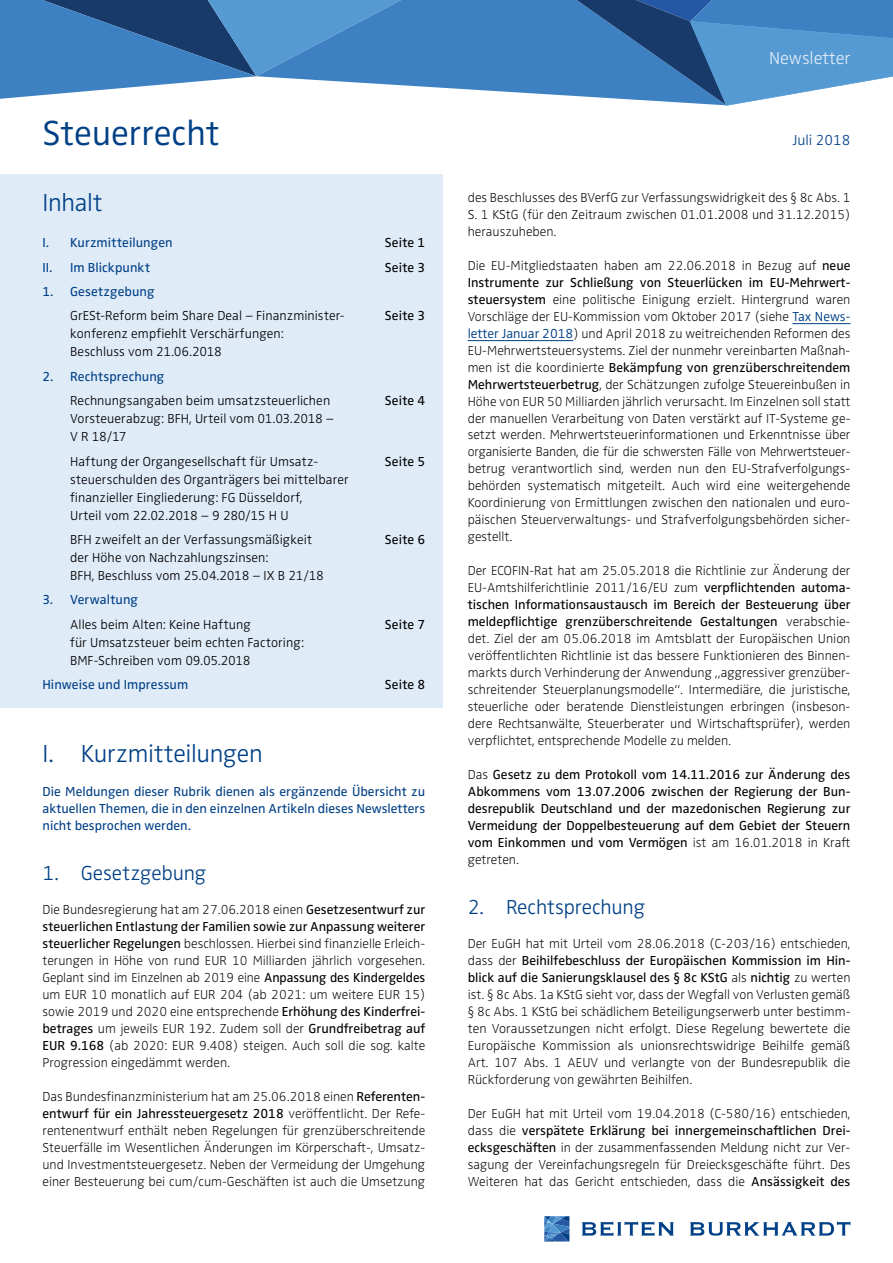
<style>
.page{position:relative;width:893px;height:1263px;background:#fff}
.page>*{position:absolute;margin:0;border:0;box-sizing:border-box;transform-origin:0 0}
.t1{font:300 36px "Zwo OT";color:#004086}
.t2{font:300 25.5px "Zwo OT";letter-spacing:-.01em;color:#004086}
.t3{font:300 21px "Zwo OT";letter-spacing:-.01em;color:#004086}
.t4{font:300 18px "Zwo OT";color:#e0ebf8}
.t5{font:300 15px "Zwo OT";color:#004086}
.t6{font:300 expanded 13.5px/17px "Zwo OT";color:#000;text-align:justify}
.t7{font:300 13.5px/18px "Zwo OT";letter-spacing:.005em;color:#000}
.t8{font:13.5px/17px "Zwo OT";color:#000;text-align:justify}
.t9{font:13.5px/17px "Zwo OT";letter-spacing:.005em;color:#004086;text-align:justify}
.s1{font-weight:400;font-stretch:normal}
.s2{font-stretch:normal;color:#004086}
.s3{font-weight:300;font-stretch:expanded}
</style>
<div class="page">
<div style="left:428px;top:0;width:130px;height:95px;background:#3d81c3"></div>
<svg style="left:0;top:0;width:428px;height:99px;background:#578cc1"></svg>
<svg style="left:558px;top:0;width:335px;height:106px;background:#528ac0"></svg>
<svg style="left:582px;top:1221px;width:92px;height:15px"></svg>
<svg style="left:544px;top:1216px;width:25px;height:25px"></svg>
<svg style="left:690px;top:1221px;width:160px;height:14px"></svg>
<div style="left:0;top:174px;width:442px;height:534px;background:#e0ebf8"></div>
<hr style="left:792px;top:323px;width:58px;height:1px;background:#004086">
<hr style="left:468px;top:340px;width:105px;height:1px;background:#004086">
<h1 class="t1" style="left:43px;top:112px;width:178px">Steuerrecht</h1>
<h2 class="t2" style="left:43px;top:188px;width:62px">Inhalt</h2>
<p class="t9" style="left:43px;top:235px;width:132px">I. Kurzmitteilungen</p>
<p class="t8" style="left:385px;top:235px;width:42px">Seite 1</p>
<p class="t9" style="left:43px;top:259px;width:109px">II. Im Blickpunkt</p>
<p class="t8" style="left:385px;top:259px;width:42px">Seite 3</p>
<p class="t9" style="left:43px;top:283px;width:114px">1. Gesetzgebung</p>
<p class="t7" style="left:70px;top:307px;width:276px">GrESt-Reform beim Share Deal – Finanzminister-</p>
<p class="t8" style="left:385px;top:308px;width:42px">Seite 3</p>
<p class="t7" style="left:70px;top:325px;width:215px">konferenz empfiehlt Verschärfungen:<br>Beschluss vom 21.06.2018</p>
<p class="t9" style="left:43px;top:368px;width:123px">2. Rechtsprechung</p>
<p class="t7" style="left:70px;top:392px;width:262px">Rechnungsangaben beim umsatzsteuerlichen</p>
<p class="t8" style="left:385px;top:392px;width:42px">Seite 4</p>
<p class="t7" style="left:70px;top:410px;width:265px">Vorsteuerabzug: BFH, Urteil vom 01.03.2018 –<br>V R 18/17</p>
<p class="t7" style="left:70px;top:452px;width:250px">Haftung der Organgesellschaft für Umsatz-</p>
<p class="t8" style="left:385px;top:453px;width:42px">Seite 5</p>
<p class="t7" style="left:70px;top:470px;width:280px">steuerschulden des Organträgers bei mittelbarer finanzieller Eingliederung: FG Düsseldorf,<br>Urteil vom 22.02.2018 – 9 280/15 H U</p>
<p class="t7" style="left:70px;top:531px;width:243px">BFH zweifelt an der Verfassungsmäßigkeit</p>
<p class="t8" style="left:385px;top:531px;width:42px">Seite 6</p>
<p class="t7" style="left:70px;top:549px;width:255px">der Höhe von Nachzahlungszinsen:<br>BFH, Beschluss vom 25.04.2018 – IX B 21/18</p>
<p class="t9" style="left:42px;top:592px;width:97px">3. Verwaltung</p>
<p class="t7" style="left:70px;top:615px;width:182px">Alles beim Alten: Keine Haftung</p>
<p class="t8" style="left:385px;top:616px;width:42px">Seite 7</p>
<p class="t7" style="left:70px;top:633px;width:235px">für Umsatzsteuer beim echten Factoring:<br>BMF-Schreiben vom 09.05.2018</p>
<p class="t9" style="left:42px;top:676px;width:147px">Hinweise und Impressum</p>
<p class="t8" style="left:385px;top:676px;width:42px">Seite 8</p>
<h2 class="t2" style="left:43px;top:739px;width:222px">I. Kurzmitteilungen</h2>
<p class="t9" style="left:43px;top:783px;width:384px">Die Meldungen dieser Rubrik dienen als ergänzende Übersicht zu aktuellen Themen, die in den einzelnen Artikeln dieses Newsletters nicht besprochen werden.</p>
<h3 class="t3" style="left:43px;top:861px;width:165px">1. Gesetzgebung</h3>
<p class="t6" style="left:43px;top:901px;width:384px">Die Bundesregierung hat am 27.06.2018 einen <span class="s1">Gesetzesentwurf zur steuerlichen Entlastung der Familien sowie zur Anpassung weiterer steuerlicher Regelungen</span> beschlossen. Hierbei sind finanzielle Erleich&shy;terungen in Höhe von rund EUR 10 Milliarden jährlich vorgesehen.<br>Geplant sind im Einzelnen ab 2019 eine <span class="s1">Anpassung des Kindergeldes </span>um EUR 10 monatlich auf EUR 204 (ab 2021: um weitere EUR 15) sowie 2019 und 2020 eine entsprechende <span class="s1">Erhöhung des Kinderfrei&shy;betrages</span> um jeweils EUR 192. Zudem soll der <span class="s1">Grundfreibetrag auf EUR 9.168</span> (ab 2020: EUR 9.408) steigen. Auch soll die sog. kalte Progression eingedämmt werden.</p>
<p class="t6" style="left:43px;top:1088px;width:384px">Das Bundesfinanzministerium hat am 25.06.2018 einen <span class="s1">Referenten&shy;entwurf für ein Jahressteuergesetz 2018</span> veröffentlicht. Der Refe&shy;rentenentwurf enthält neben Regelungen für grenzüberschreitende Steuerfälle im Wesentlichen Änderungen im Körperschaft-, Umsatz&shy;und Investmentsteuergesetz. Neben der Vermeidung der Umgehung einer Besteuerung bei cum/cum-Geschäften ist auch die Umsetzung</p>
<h3 class="t4" style="left:769px;top:47px;width:83px">Newsletter</h3>
<p class="t5" style="left:792px;top:131px;width:60px">Juli 2018</p>
<p class="t6" style="left:468px;top:189px;width:384px">des Beschlusses des BVerfG zur Verfassungswidrigkeit des § 8c Abs. 1<br>S. 1 KStG (für den Zeitraum zwischen 01.01.2008 und 31.12.2015) herauszuheben.</p>
<p class="t6" style="left:468px;top:257px;width:384px">Die EU-Mitgliedstaaten haben am 22.06.2018 in Bezug auf <span class="s1">neue Instrumente zur Schließung von Steuerlücken im EU-Mehrwert&shy;steuersystem</span> eine politische Einigung erzielt. Hintergrund waren Vorschläge der EU-Kommission vom Oktober 2017 (siehe <span class="s2">Tax News&shy;letter Januar 2018</span>) und April 2018 zu weitreichenden Reformen des EU-Mehrwertsteuersystems. Ziel der nunmehr vereinbarten Maßnah&shy;men ist die koordinierte <span class="s1">Bekämpfung von grenzüberschreitendem Mehrwertsteuerbetrug</span>, der Schätzungen zufolge Steuereinbußen in Höhe von EUR 50 Milliarden jährlich verursacht. Im Einzelnen soll statt der manuellen Verarbeitung von Daten verstärkt auf IT-Systeme ge&shy;setzt werden. Mehrwertsteuerinformationen und Erkenntnisse über organisierte Banden, die für die schwersten Fälle von Mehrwertsteuer&shy;betrug verantwortlich sind, werden nun den EU-Strafverfolgungs&shy;behörden systematisch mitgeteilt. Auch wird eine weitergehende Koordinierung von Ermittlungen zwischen den nationalen und euro&shy;päischen Steuerverwaltungs- und Strafverfolgungsbehörden sicher&shy;gestellt.</p>
<p class="t6" style="left:468px;top:562px;width:384px">Der ECOFIN-Rat hat am 25.05.2018 die Richtlinie zur Änderung der EU-Amtshilferichtlinie 2011/16/EU zum <span class="s1">verpflichtenden automa&shy;tischen Informationsaustausch im Bereich der Besteuerung über meldepflichtige grenzüberschreitende Gestaltungen</span> verabschie&shy;det. Ziel der am 05.06.2018 im Amtsblatt der Europäischen Union veröffentlichten Richtlinie ist das bessere Funktionieren des Binnen&shy;markts durch Verhinderung der Anwendung „aggressiver grenzüber&shy;schreitender Steuerplanungsmodelle“. Intermediäre, die juristische, steuerliche oder beratende Dienstleistungen erbringen (insbeson&shy;dere Rechtsanwälte, Steuerberater und Wirtschaftsprüfer), werden verpflichtet, entsprechende Modelle zu melden.</p>
<p class="t8" style="left:468px;top:766px;width:384px"><span class="s3">Das</span> Gesetz zu dem Protokoll vom 14.11.2016 zur Änderung des Abkommens vom 13.07.2006 zwischen der Regierung der Bun&shy;desrepublik Deutschland und der mazedonischen Regierung zur Vermeidung der Doppelbesteuerung auf dem Gebiet der Steuern vom Einkommen und vom Vermögen <span class="s3">ist am 16.01.2018 in Kraft getreten.</span></p>
<h3 class="t3" style="left:468px;top:895px;width:179px">2. Rechtsprechung</h3>
<p class="t6" style="left:468px;top:935px;width:384px">Der EuGH hat mit Urteil vom 28.06.2018 (C-203/16) entschieden, dass der <span class="s1">Beihilfebeschluss der Europäischen Kommission im Hin&shy;blick auf die Sanierungsklausel des § 8c KStG</span> als <span class="s1">nichtig</span> zu werten ist. § 8c Abs. 1a KStG sieht vor, dass der Wegfall von Verlusten gemäß § 8c Abs. 1 KStG bei schädlichem Beteiligungserwerb unter bestimm&shy;ten Voraussetzungen nicht erfolgt. Diese Regelung bewertete die Europäische Kommission als unionsrechtswidrige Beihilfe gemäß Art. 107 Abs. 1 AEUV und verlangte von der Bundesrepublik die Rückforderung von gewährten Beihilfen.</p>
<p class="t6" style="left:468px;top:1105px;width:384px">Der EuGH hat mit Urteil vom 19.04.2018 (C-580/16) entschieden, dass die <span class="s1">verspätete Erklärung bei innergemeinschaftlichen Drei&shy;ecksgeschäften</span> in der zusammenfassenden Meldung nicht zur Ver&shy;sagung der Vereinfachungsregeln für Dreiecksgeschäfte führt. Des Weiteren hat das Gericht entschieden, dass die <span class="s1">Ansässigkeit des</span></p>
</div>
